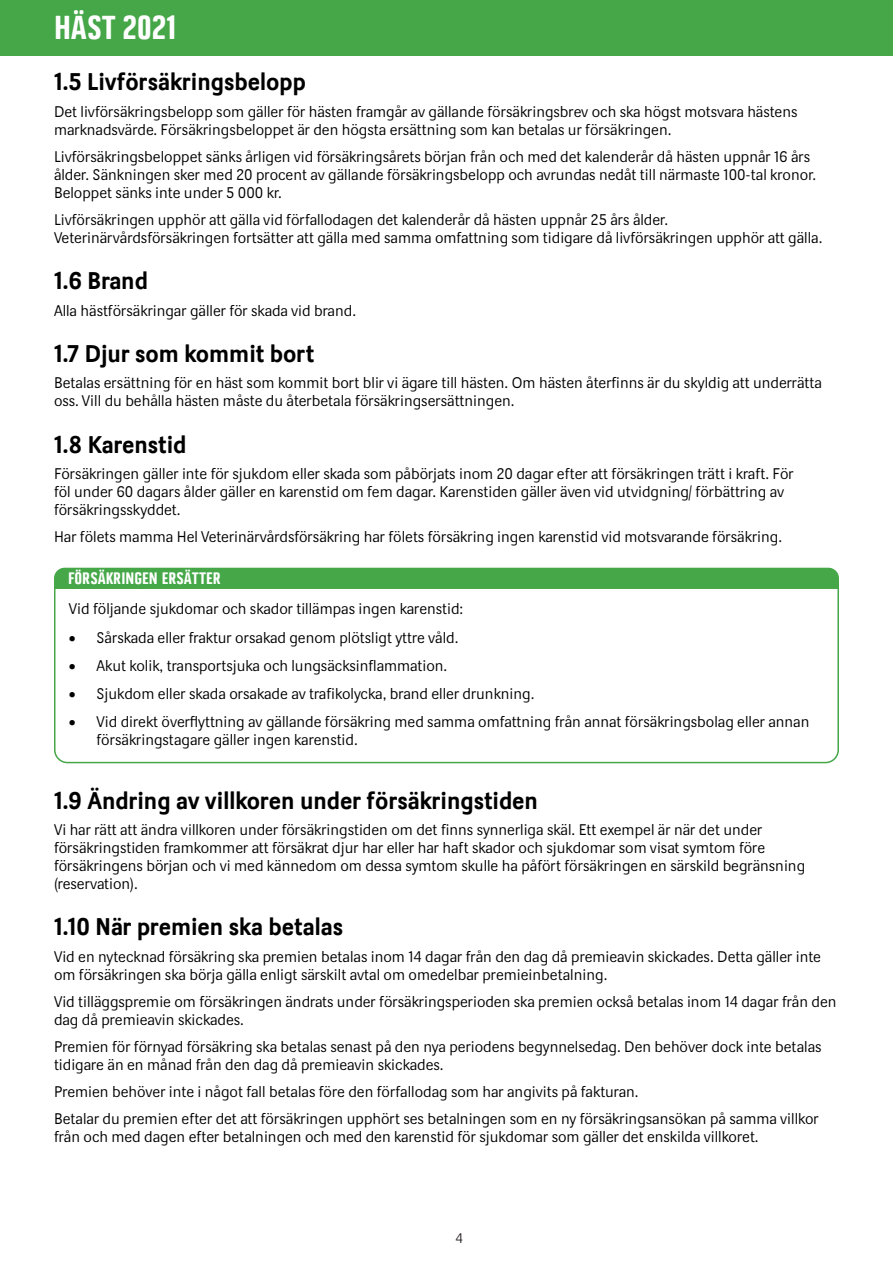
<style>
.page{position:relative;width:893px;height:1263px;background:#fff}
.page>*{position:absolute;margin:0;border:0;box-sizing:border-box;transform-origin:0 0}
.t1{font:33px "Dina Headline";color:#fff}
.t2{font:700 24px "Dina";color:#000001}
.t3{font:16.5px "Dina Headline";color:#fff}
.t4{font:15px/18px "Dina";color:#000001}
.t5{font:13.5px "Dina";color:#231f20}
</style>
<div class="page">
<div style="left:0;top:0;width:893px;height:55px;background:#45a748"></div>
<div style="left:54px;top:572px;width:785px;height:191px;border:2px solid #45a748;border-radius:13px"></div>
<div style="left:54px;top:568px;width:785px;height:21px;background:#45a748"></div>
<h1 class="t1" style="left:54px;top:9px;width:123px">HÄST 2021</h1>
<h2 class="t2" style="left:54px;top:67px;width:253px">1.5 Livförsäkringsbelopp</h2>
<p class="t4" style="left:54px;top:103px;width:745px">Det livförsäkringsbelopp som gäller för hästen framgår av gällande försäkringsbrev och ska högst motsvara hästens marknadsvärde. Försäkringsbeloppet är den högsta ersättning som kan betalas ur försäkringen.</p>
<p class="t4" style="left:54px;top:148px;width:764px">Livförsäkringsbeloppet sänks årligen vid försäkringsårets början från och med det kalenderår då hästen uppnår 16 års ålder. Sänkningen sker med 20 procent av gällande försäkringsbelopp och avrundas nedåt till närmaste 100-tal kronor.<br>Beloppet sänks inte under 5 000 kr.</p>
<p class="t4" style="left:54px;top:211px;width:770px">Livförsäkringen upphör att gälla vid förfallodagen det kalenderår då hästen uppnår 25 års ålder.<br>Veterinärvårdsförsäkringen fortsätter att gälla med samma omfattning som tidigare då livförsäkringen upphör att gälla.</p>
<h2 class="t2" style="left:54px;top:266px;width:95px">1.6 Brand</h2>
<p class="t4" style="left:54px;top:301px;width:304px">Alla hästförsäkringar gäller för skada vid brand.</p>
<h2 class="t2" style="left:54px;top:339px;width:262px">1.7 Djur som kommit bort</h2>
<p class="t4" style="left:54px;top:374px;width:769px">Betalas ersättning för en häst som kommit bort blir vi ägare till hästen. Om hästen återfinns är du skyldig att underrätta oss. Vill du behålla hästen måste du återbetala försäkringsersättningen.</p>
<h2 class="t2" style="left:54px;top:430px;width:134px">1.8 Karenstid</h2>
<p class="t4" style="left:54px;top:465px;width:741px">Försäkringen gäller inte för sjukdom eller skada som påbörjats inom 20 dagar efter att försäkringen trätt i kraft. För föl under 60 dagars ålder gäller en karenstid om fem dagar. Karenstiden gäller även vid utvidgning/ förbättring av försäkringsskyddet.</p>
<p class="t4" style="left:54px;top:528px;width:730px">Har fölets mamma Hel Veterinärvårdsförsäkring har fölets försäkring ingen karenstid vid motsvarande försäkring.</p>
<p class="t3" style="left:68px;top:569px;width:154px">FÖRSÄKRINGEN ERSÄTTER</p>
<p class="t4" style="left:69px;top:600px;width:396px">Vid följande sjukdomar och skador tillämpas ingen karenstid:</p>
<p class="t4" style="left:69px;top:628px;width:391px">• Sårskada eller fraktur orsakad genom plötsligt yttre våld.</p>
<p class="t4" style="left:69px;top:656px;width:380px">• Akut kolik, transportsjuka och lungsäcksinflammation.</p>
<p class="t4" style="left:69px;top:684px;width:467px">• Sjukdom eller skada orsakade av trafikolycka, brand eller drunkning.</p>
<p class="t4" style="left:97px;top:712px;width:714px;text-indent:-28px">• Vid direkt överflyttning av gällande försäkring med samma omfattning från annat försäkringsbolag eller annan försäkringstagare gäller ingen karenstid.</p>
<h2 class="t2" style="left:54px;top:786px;width:485px">1.9 Ändring av villkoren under försäkringstiden</h2>
<p class="t4" style="left:54px;top:821px;width:753px">Vi har rätt att ändra villkoren under försäkringstiden om det finns synnerliga skäl. Ett exempel är när det under försäkringstiden framkommer att försäkrat djur har eller har haft skador och sjukdomar som visat symtom före försäkringens början och vi med kännedom om dessa symtom skulle ha påfört försäkringen en särskild begränsning (reservation).</p>
<h2 class="t2" style="left:54px;top:912px;width:290px">1.10 När premien ska betalas</h2>
<p class="t4" style="left:54px;top:948px;width:768px">Vid en nytecknad försäkring ska premien betalas inom 14 dagar från den dag då premieavin skickades. Detta gäller inte om försäkringen ska börja gälla enligt särskilt avtal om omedelbar premieinbetalning.</p>
<p class="t4" style="left:54px;top:993px;width:784px">Vid tilläggspremie om försäkringen ändrats under försäkringsperioden ska premien också betalas inom 14 dagar från den dag då premieavin skickades.</p>
<p class="t4" style="left:54px;top:1038px;width:769px">Premien för förnyad försäkring ska betalas senast på den nya periodens begynnelsedag. Den behöver dock inte betalas tidigare än en månad från den dag då premieavin skickades.</p>
<p class="t4" style="left:54px;top:1078px;width:766px;line-height:27px">Premien behöver inte i något fall betalas före den förfallodag som har angivits på fakturan.<br>Betalar du premien efter det att försäkringen upphört ses betalningen som en ny försäkringsansökan på samma villkor</p>
<p class="t4" style="left:54px;top:1128px;width:706px">från och med dagen efter betalningen och med den karenstid för sjukdomar som gäller det enskilda villkoret.</p>
<p class="t5" style="left:456px;top:1230px;width:9px">4</p>
</div>
